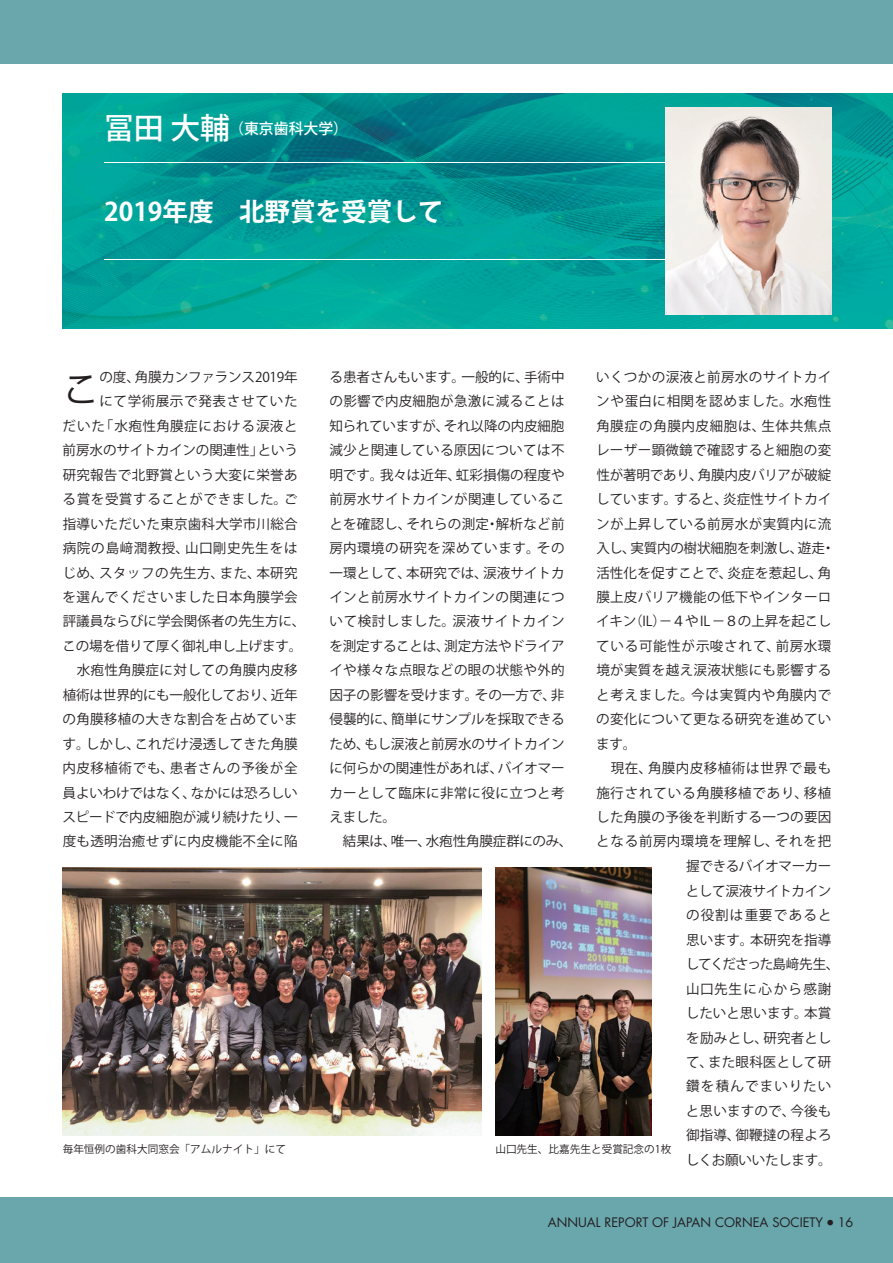
<style>
.page{position:relative;width:893px;height:1263px;background:#fff}
.page>*{position:absolute;margin:0;border:0;box-sizing:border-box;transform-origin:0 0}
.t1{font:37.95px "Koz Go Pro";color:#231f20}
.t2{font:700 25.5px "Koz Go Pro";color:#fff}
.t3{font:500 14.85px "Koz Go Pro";color:#fff}
.t4{font:13.5px/24.5px "Koz Go Pro";letter-spacing:.015em;color:#231f20;text-align:justify}
.t5{font:13.5px "Koz Go Pro";letter-spacing:-.005em;color:#231f20}
.t6{font:13.5px "Koz Go Pro";letter-spacing:-.01em;color:#231f20}
.t7{font:13.5px "Koz Go Pro";letter-spacing:.055em;color:#231f20}
.t8{font:13.5px "Koz Go Pro";letter-spacing:-.015em;color:#231f20}
.t9{font:13.5px "Koz Go Pro";letter-spacing:.045em;color:#231f20}
.t10{font:13.5px "Koz Go Pro";letter-spacing:.035em;color:#231f20}
.t11{font:12.75px "Futura";color:#231f20}
.t12{font:10.65px "Koz Go Pro";color:#231f20}
.s1{font-size:29.7px}
</style>
<div class="page">
<div style="left:0;top:1197px;width:893px;height:66px;background:#69a7ad"></div>
<div style="left:0;top:0;width:893px;height:64px;background:#69a7ad"></div>
<img style="left:63px;top:94px;width:830px;height:234px">
<img style="left:665px;top:107px;width:166px;height:208px">
<hr style="left:104px;top:259px;width:561px;height:1px;background:#fff">
<hr style="left:104px;top:162px;width:561px;height:1px;background:#fff">
<img style="left:63px;top:867px;width:419px;height:268px">
<img style="left:495px;top:867px;width:157px;height:268px">
<p class="t3" style="left:104px;top:119px;width:246px"><span class="s1">冨田 大輔</span> （東京歯科大学）</p>
<p class="t2" style="left:104px;top:195px;width:341px">2019年度　北野賞を受賞して</p>
<p class="t1" style="left:62px;top:365px;width:40px">こ</p>
<p class="t6" style="left:99px;top:368px;width:200px">の度、角膜カンファランス2019年</p>
<p class="t7" style="left:99px;top:393px;width:200px">にて学術展示で発表させていた</p>
<p class="t7" style="left:63px;top:417px;width:237px">だいた「水疱性角膜症における涙液と</p>
<p class="t6" style="left:63px;top:442px;width:237px">前房水のサイトカインの関連性」という</p>
<p class="t4" style="left:63px;top:463px;width:237px">研究報告で北野賞という大変に栄誉あ</p>
<p class="t9" style="left:63px;top:490px;width:237px">る賞を受賞することができました。ご</p>
<p class="t4" style="left:63px;top:512px;width:236px">指導いただいた東京歯科大学市川総合</p>
<p class="t10" style="left:63px;top:539px;width:237px">病院の島﨑潤教授、山口剛史先生をは</p>
<p class="t4" style="left:62px;top:561px;width:237px">じめ、スタッフの先生方、また、本研究</p>
<p class="t4" style="left:63px;top:585px;width:237px">を選んでくださいました日本角膜学会</p>
<p class="t5" style="left:63px;top:613px;width:244px">評議員ならびに学会関係者の先生方に、</p>
<p class="t8" style="left:62px;top:637px;width:241px">この場を借りて厚く御礼申し上げます。</p>
<p class="t4" style="left:63px;top:658px;width:237px">　水疱性角膜症に対しての角膜内皮移植術は世界的にも一般化しており、近年の角膜移植の大きな割合を占めています。しかし、これだけ浸透してきた角膜内皮移植術でも、患者さんの予後が全員よいわけではなく、なかには恐ろしいスピードで内皮細胞が減り続けたり、一度も透明治癒せずに内皮機能不全に陥</p>
<p class="t4" style="left:329px;top:365px;width:237px">る患者さんもいます。一般的に、手術中の影響で内皮細胞が急激に減ることは知られていますが、それ以降の内皮細胞減少と関連している原因については不明です。我々は近年、虹彩損傷の程度や前房水サイトカインが関連していることを確認し、それらの測定・解析など前房内環境の研究を深めています。その一環として、本研究では、涙液サイトカインと前房水サイトカインの関連について検討しました。涙液サイトカインを測定することは、測定方法やドライアイや様々な点眼などの眼の状態や外的因子の影響を受けます。その一方で、非侵襲的に、簡単にサンプルを採取できるため、もし涙液と前房水のサイトカインに何らかの関連性があれば、バイオマーカーとして臨床に非常に役に立つと考えました。</p>
<p class="t5" style="left:330px;top:833px;width:244px">　結果は、唯一、水疱性角膜症群にのみ、</p>
<p class="t4" style="left:596px;top:365px;width:240px;text-align:left">いくつかの涙液と前房水のサイトカインや蛋白に相関を認めました。水疱性角膜症の角膜内皮細胞は、生体共焦点レーザー顕微鏡で確認すると細胞の変性が著明であり、角膜内皮バリアが破綻しています。すると、炎症性サイトカインが上昇している前房水が実質内に流入し、実質内の樹状細胞を刺激し、遊走・活性化を促すことで、炎症を惹起し、角膜上皮バリア機能の低下やインターロイキン（IL）− ４やIL− ８の上昇を起こしている可能性が示唆されて、前房水環境が実質を越え涙液状態にも影響すると考えました。今は実質内や角膜内での変化について更なる研究を進めています。</p>
<p class="t4" style="left:596px;top:756px;width:237px">　現在、角膜内皮移植術は世界で最も施行されている角膜移植であり、移植した角膜の予後を判断する一つの要因となる前房内環境を理解し、それを把</p>
<p class="t12" style="left:63px;top:1142px;width:225px">毎年恒例の歯科大同窓会「アムルナイト」にて</p>
<p class="t12" style="left:495px;top:1142px;width:177px">山口先生、比嘉先生と受賞記念の1枚</p>
<p class="t4" style="left:686px;top:854px;width:155px;text-align:left">握できるバイオマーカーとして涙液サイトカインの役割は重要であると思います。本研究を指導してくださった島﨑先生、山口先生に心から感謝したいと思います。本賞を励みとし、研究者として、また眼科医として研鑽を積んでまいりたいと思いますので、今後も御指導、御鞭撻の程よろしくお願いいたします。</p>
<p class="t11" style="left:548px;top:1214px;width:307px">ANNUAL REPORT OF JAPAN CORNEA SOCIETY <sup>●</sup> 16</p>
</div>
